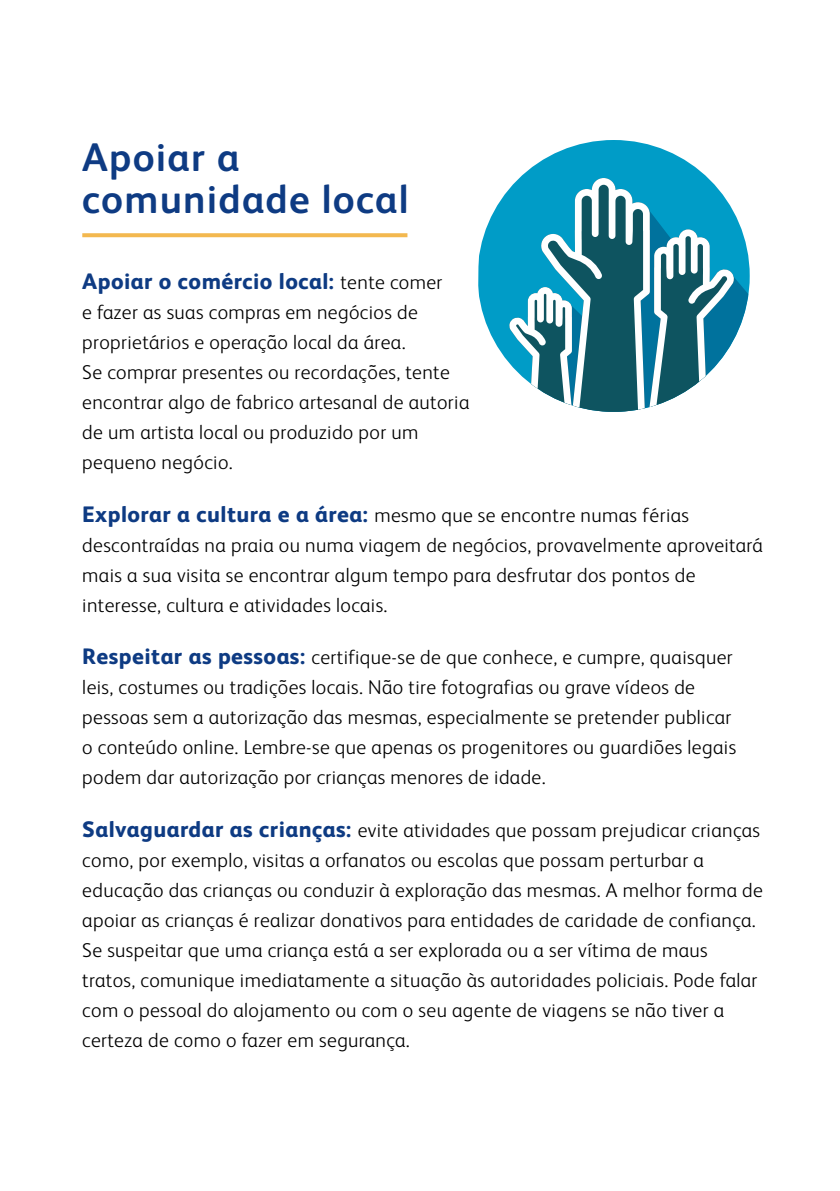
<style>
.page{position:relative;width:840px;height:1191px;background:#fff}
.page>*{position:absolute;margin:0;border:0;box-sizing:border-box;transform-origin:0 0}
.t1{font:700 40px/42px "FS Albert Pro";letter-spacing:.03em;color:#0e3b83}
.t2{font:800 22.4px "FS Albert Pro";letter-spacing:.02em;color:#0e3b83}
.t3{font:300 20px/30px "FS Albert";letter-spacing:.02em;color:#000}
.s1{font-family:"FS Albert";font-weight:300;font-size:20px;color:#000}
.s2{font-family:"FS Albert Pro";font-weight:800;font-size:22.4px;color:#0e3b83}
</style>
<div class="page">
<svg style="left:82px;top:233px;width:325px;height:4px"></svg>
<svg style="left:478px;top:140px;width:271px;height:223px"></svg>
<svg style="left:734px;top:207px;width:14px;height:156px"></svg>
<svg style="left:509px;top:178px;width:225px;height:234px"></svg>
<h1 class="t1" style="left:82px;top:135px;width:328px">Apoiar a comunidade local</h1>
<p class="t2" style="left:82px;top:263px;width:361px">Apoiar o comércio local: <span class="s1">tente comer</span></p>
<p class="t3" style="left:82px;top:297px;width:388px">e fazer as suas compras em negócios de proprietários e operação local da área.<br>Se comprar presentes ou recordações, tente encontrar algo de fabrico artesanal de autoria de um artista local ou produzido por um pequeno negócio.</p>
<p class="t3" style="left:82px;top:499px;width:681px"><span class="s2">Explorar a cultura e a área:</span> mesmo que se encontre numas férias descontraídas na praia ou numa viagem de negócios, provavelmente aproveitará mais a sua visita se encontrar algum tempo para desfrutar dos pontos de interesse, cultura e atividades locais.</p>
<p class="t3" style="left:82px;top:642px;width:655px"><span class="s2">Respeitar as pessoas:</span> certifique-se de que conhece, e cumpre, quaisquer leis, costumes ou tradições locais. Não tire fotografias ou grave vídeos de pessoas sem a autorização das mesmas, especialmente se pretender publicar o conteúdo online. Lembre-se que apenas os progenitores ou guardiões legais podem dar autorização por crianças menores de idade.</p>
<p class="t3" style="left:82px;top:815px;width:681px"><span class="s2">Salvaguardar as crianças:</span> evite atividades que possam prejudicar crianças como, por exemplo, visitas a orfanatos ou escolas que possam perturbar a educação das crianças ou conduzir à exploração das mesmas. A melhor forma de apoiar as crianças é realizar donativos para entidades de caridade de confiança.<br>Se suspeitar que uma criança está a ser explorada ou a ser vítima de maus tratos, comunique imediatamente a situação às autoridades policiais. Pode falar com o pessoal do alojamento ou com o seu agente de viagens se não tiver a certeza de como o fazer em segurança.</p>
</div>
